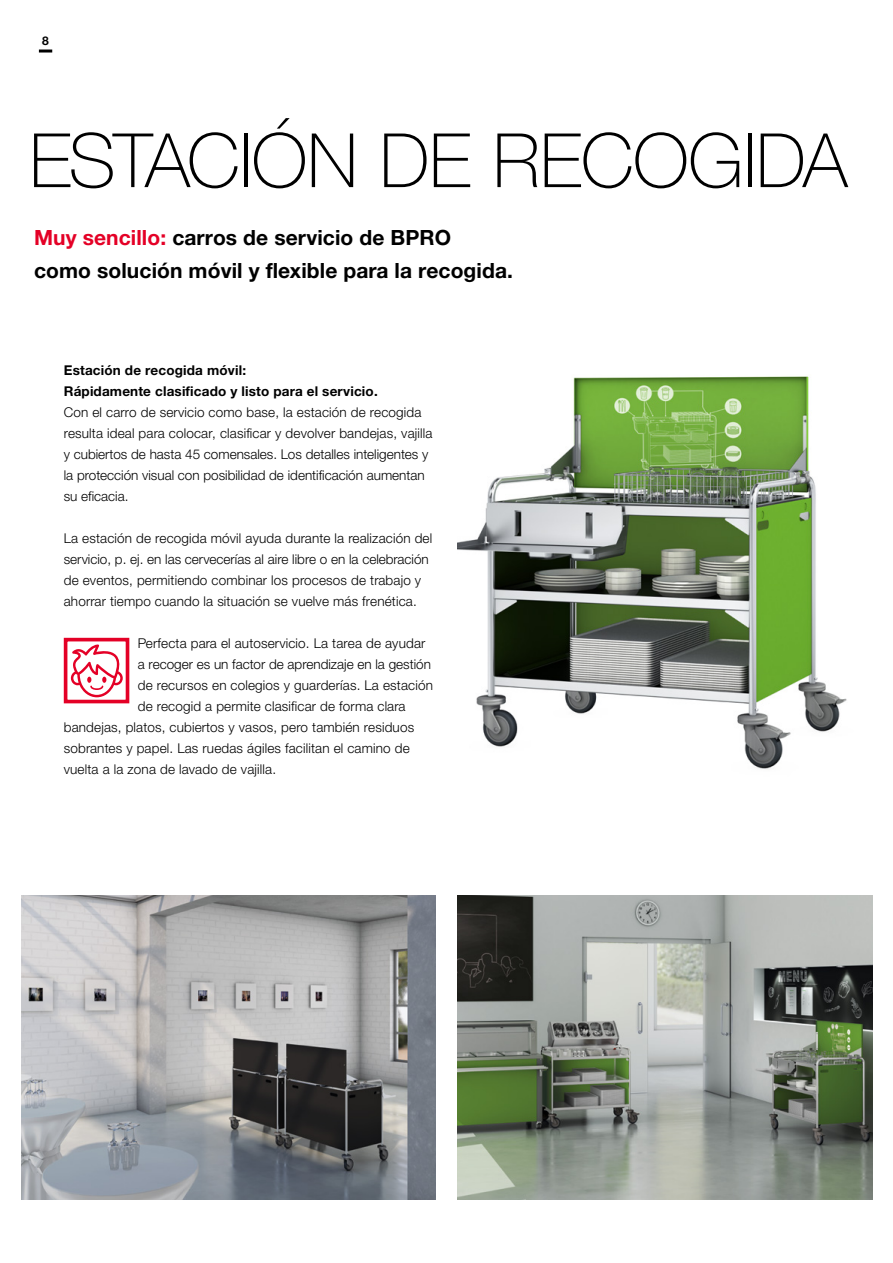
<style>
.page{position:relative;width:893px;height:1263px;background:#fff}
.page>*{position:absolute;margin:0;border:0;box-sizing:border-box;transform-origin:0 0}
.t1{font:100 75px "Helvetica Neue LTW1 G";letter-spacing:-.005em;color:#000}
.t2{font:700 21px/33px "Helvetica Neue LTW1 G";letter-spacing:.005em;color:#000}
.t3{font:300 13.5px/21px "Helvetica Neue LTW1 G";letter-spacing:.01em;color:#000}
.t4{font:700 13.5px/21px "Helvetica Neue LTW1 G";letter-spacing:.01em;color:#000}
.t5{font:700 12px "Helvetica Neue LTW1 G";color:#000}
.s1{color:#e40026}
</style>
<div class="page">
<img style="left:457px;top:376px;width:390px;height:393px">
<img style="left:21px;top:896px;width:415px;height:303px">
<img style="left:458px;top:896px;width:414px;height:303px">
<svg style="left:71px;top:644px;width:52px;height:53px"></svg>
<div style="left:64px;top:638px;width:65px;height:65px;border:4px solid #e40026"></div>
<svg style="left:39px;top:50px;width:13px;height:3px"></svg>
<p class="t5" style="left:42px;top:33px;width:8px">8</p>
<h1 class="t1" style="left:29px;top:116px;width:820px">ESTACIÓN DE RECOGIDA</h1>
<h2 class="t2" style="left:34px;top:220px;width:480px"><span class="s1">Muy sencillo:</span> carros de servicio de BPRO como solución móvil y flexible para la recogida.</h2>
<p class="t4" style="left:64px;top:359px;width:315px">Estación de recogida móvil:<br>Rápidamente clasificado y listo para el servicio.</p>
<p class="t3" style="left:64px;top:401px;width:370px">Con el carro de servicio como base, la estación de recogida resulta ideal para colocar, clasificar y devolver bandejas, vajilla y cubiertos de hasta 45 comensales. Los detalles inteligentes y la protección visual con posibilidad de identificación aumentan su eficacia.</p>
<p class="t3" style="left:64px;top:527px;width:370px">La estación de recogida móvil ayuda durante la realización del servicio, p. ej. en las cervecerías al aire libre o en la celebración de eventos, permitiendo combinar los procesos de trabajo y ahorrar tiempo cuando la situación se vuelve más frenética.</p>
<p class="t3" style="left:138px;top:632px;width:289px">Perfecta para el autoservicio. La tarea de ayudar</p>
<p class="t3" style="left:138px;top:653px;width:295px">a recoger es un factor de aprendizaje en la gestión</p>
<p class="t3" style="left:138px;top:674px;width:297px">de recursos en colegios y guarderías. La estación</p>
<p class="t3" style="left:138px;top:695px;width:269px">de recogid a permite clasificar de forma clara</p>
<p class="t3" style="left:64px;top:716px;width:352px">bandejas, platos, cubiertos y vasos, pero también residuos</p>
<p class="t3" style="left:64px;top:737px;width:347px">sobrantes y papel. Las ruedas ágiles facilitan el camino de</p>
<p class="t3" style="left:64px;top:758px;width:214px">vuelta a la zona de lavado de vajilla.</p>
</div>
